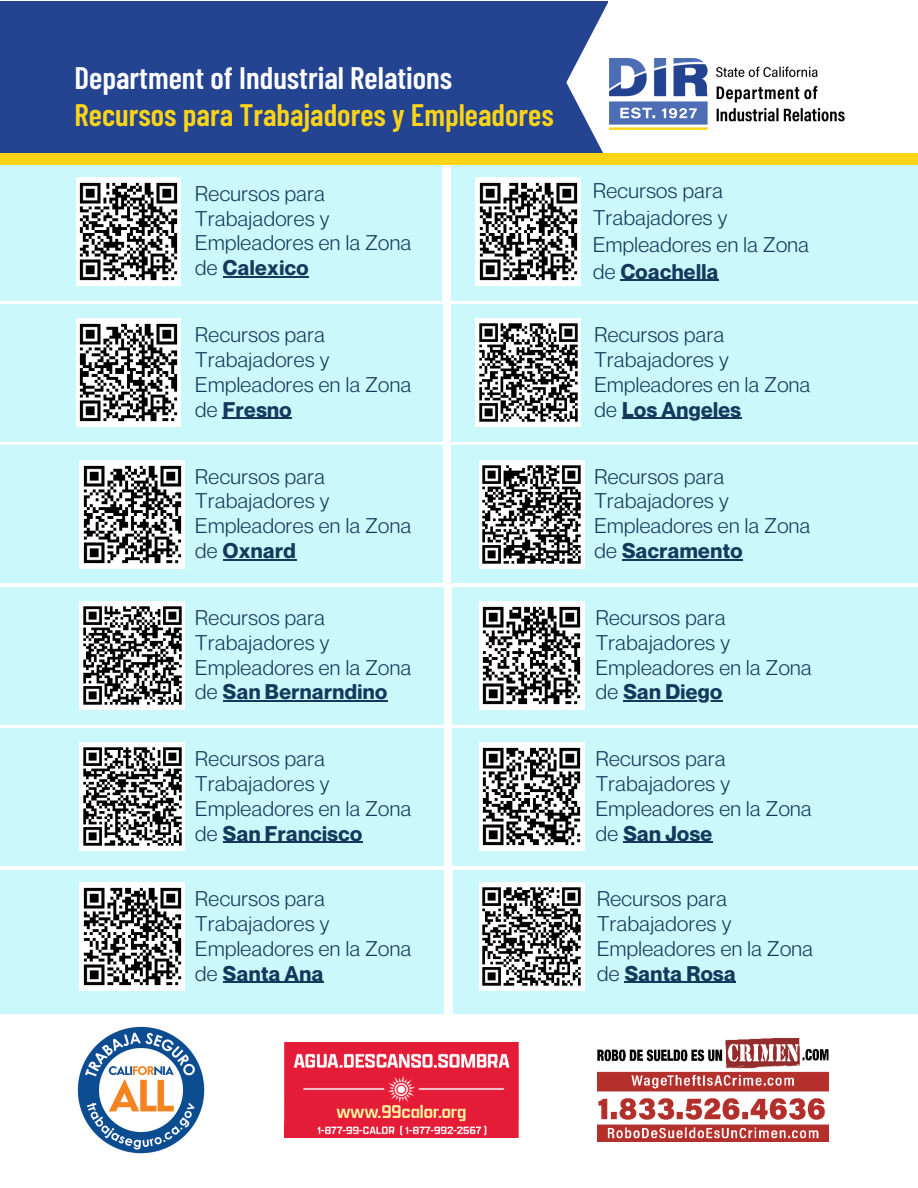
<style>
.page{position:relative;width:918px;height:1188px;background:#fff}
.page>*{position:absolute;margin:0;border:0;box-sizing:border-box;transform-origin:0 0}
.t1{font:600 31.05px "Barlow Condensed";color:#fcd418}
.t2{font:600 31.05px "Barlow Condensed";color:#fff}
.t3{font:20.85px/24.8px "Neue Montreal";letter-spacing:.02em;color:#15395d}
.s1{font-weight:700}
</style>
<div class="page">
<img style="left:284px;top:1042px;width:234px;height:96px">
<div style="left:0;top:1px;width:608px;height:152px;background:#244391"></div>
<div style="left:0;top:163px;width:442px;height:137px;background:#cbf8fa"></div>
<div style="left:0;top:304px;width:442px;height:138px;background:#cbf8fa"></div>
<div style="left:0;top:446px;width:442px;height:137px;background:#cbf8fa"></div>
<div style="left:0;top:587px;width:444px;height:137px;background:#cbf8fa"></div>
<div style="left:0;top:728px;width:444px;height:138px;background:#cbf8fa"></div>
<div style="left:0;top:870px;width:444px;height:144px;background:#cbf8fa"></div>
<img style="left:76px;top:177px;width:105px;height:108px">
<img style="left:609px;top:58px;width:236px;height:71px">
<div style="left:451px;top:163px;width:467px;height:137px;background:#cbf8fa"></div>
<div style="left:451px;top:304px;width:467px;height:138px;background:#cbf8fa"></div>
<div style="left:451px;top:446px;width:467px;height:137px;background:#cbf8fa"></div>
<div style="left:453px;top:587px;width:465px;height:137px;background:#cbf8fa"></div>
<div style="left:453px;top:728px;width:465px;height:138px;background:#cbf8fa"></div>
<div style="left:453px;top:870px;width:465px;height:144px;background:#cbf8fa"></div>
<img style="left:476px;top:319px;width:104px;height:108px">
<img style="left:76px;top:319px;width:105px;height:108px">
<img style="left:479px;top:460px;width:105px;height:108px">
<img style="left:80px;top:460px;width:104px;height:108px">
<img style="left:479px;top:602px;width:105px;height:108px">
<img style="left:80px;top:602px;width:104px;height:108px">
<img style="left:479px;top:743px;width:105px;height:108px">
<img style="left:80px;top:743px;width:104px;height:108px">
<img style="left:479px;top:883px;width:105px;height:108px">
<img style="left:80px;top:883px;width:104px;height:108px">
<img style="left:476px;top:177px;width:104px;height:108px">
<div style="left:0;top:153px;width:918px;height:12px;background:#fcd418"></div>
<img style="left:75px;top:1024px;width:133px;height:133px;border-radius:50%">
<hr style="left:223px;top:276px;width:86px;height:1px;background:#15395d">
<hr style="left:621px;top:280px;width:98px;height:1px;background:#15395d">
<hr style="left:223px;top:418px;width:69px;height:1px;background:#15395d">
<hr style="left:622px;top:418px;width:120px;height:1px;background:#15395d">
<hr style="left:223px;top:559px;width:73px;height:1px;background:#15395d">
<hr style="left:622px;top:559px;width:121px;height:1px;background:#15395d">
<hr style="left:223px;top:700px;width:164px;height:2px;background:#15395d">
<hr style="left:623px;top:700px;width:100px;height:2px;background:#15395d">
<hr style="left:223px;top:842px;width:140px;height:1px;background:#15395d">
<hr style="left:623px;top:842px;width:90px;height:1px;background:#15395d">
<hr style="left:223px;top:982px;width:101px;height:1px;background:#15395d">
<hr style="left:625px;top:982px;width:111px;height:1px;background:#15395d">
<img style="left:597px;top:1039px;width:232px;height:102px">
<h1 class="t2" style="left:75px;top:58px;width:379px">Department of Industrial Relations</h1>
<h1 class="t1" style="left:75px;top:95px;width:481px">Recursos para Trabajadores y Empleadores</h1>
<p class="t3" style="left:195px;top:181px;width:218px">Recursos para<br>Trabajadores y<br>Empleadores en la Zona de <span class="s1">Calexico</span></p>
<p class="t3" style="left:593px;top:176px;width:218px;line-height:27px">Recursos para<br>Trabajadores y<br>Empleadores en la Zona de <span class="s1">Coachella</span></p>
<p class="t3" style="left:195px;top:322px;width:218px">Recursos para<br>Trabajadores y<br>Empleadores en la Zona de <span class="s1">Fresno</span></p>
<p class="t3" style="left:594px;top:322px;width:218px">Recursos para<br>Trabajadores y<br>Empleadores en la Zona de <span class="s1">Los Angeles</span></p>
<p class="t3" style="left:195px;top:464px;width:218px">Recursos para<br>Trabajadores y<br>Empleadores en la Zona de <span class="s1">Oxnard</span></p>
<p class="t3" style="left:594px;top:464px;width:218px">Recursos para<br>Trabajadores y<br>Empleadores en la Zona de <span class="s1">Sacramento</span></p>
<p class="t3" style="left:195px;top:605px;width:218px">Recursos para<br>Trabajadores y<br>Empleadores en la Zona de <span class="s1">San Bernarndino</span></p>
<p class="t3" style="left:596px;top:605px;width:218px">Recursos para<br>Trabajadores y<br>Empleadores en la Zona de <span class="s1">San Diego</span></p>
<p class="t3" style="left:195px;top:746px;width:218px">Recursos para<br>Trabajadores y<br>Empleadores en la Zona de <span class="s1">San Francisco</span></p>
<p class="t3" style="left:596px;top:746px;width:218px">Recursos para<br>Trabajadores y<br>Empleadores en la Zona de <span class="s1">San Jose</span></p>
<p class="t3" style="left:195px;top:886px;width:218px">Recursos para<br>Trabajadores y<br>Empleadores en la Zona de <span class="s1">Santa Ana</span></p>
<p class="t3" style="left:597px;top:886px;width:218px">Recursos para<br>Trabajadores y<br>Empleadores en la Zona de <span class="s1">Santa Rosa</span></p>
</div>
